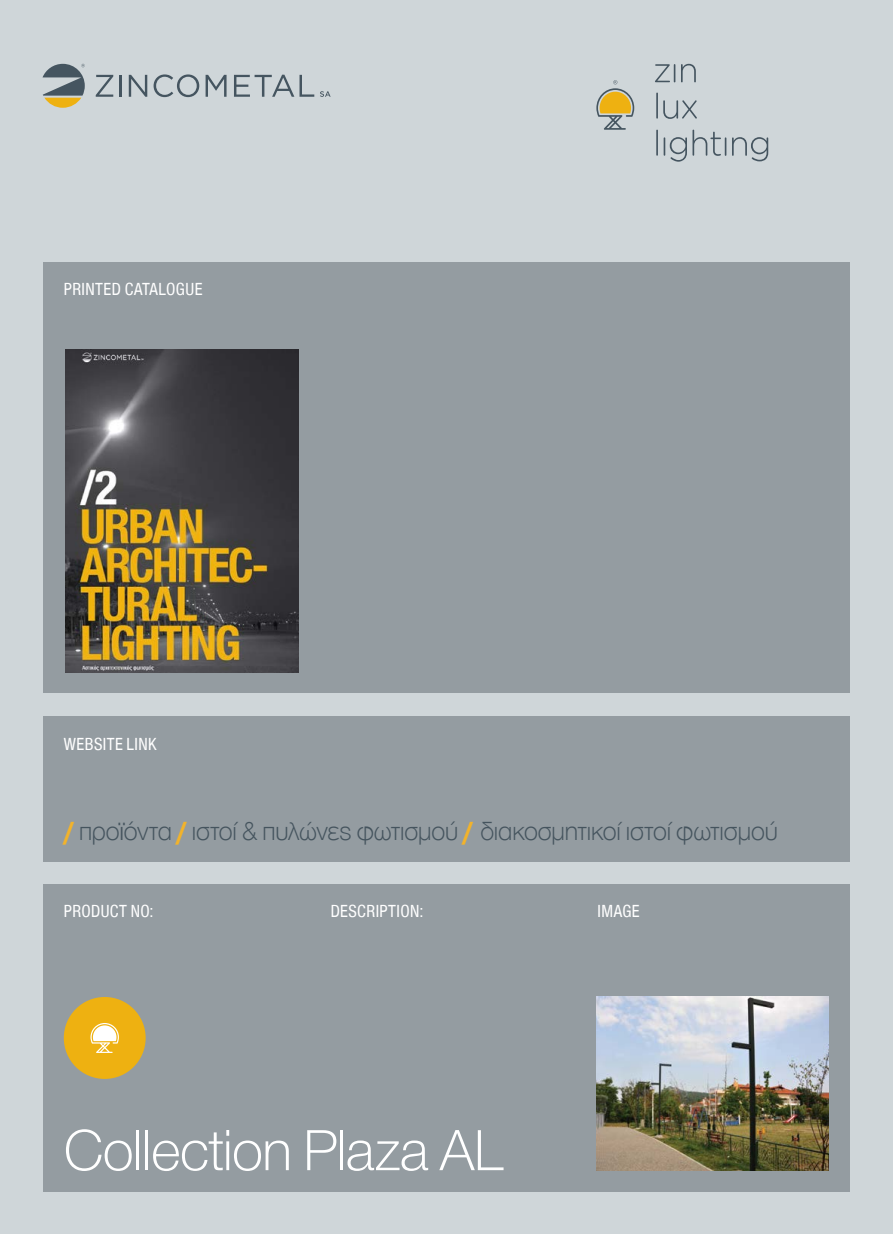
<style>
.page{position:relative;width:893px;height:1234px;background:#fff}
.page>*{position:absolute;margin:0;border:0;box-sizing:border-box;transform-origin:0 0}
.t1{font:300 60px "MC Neue 05";letter-spacing:-.01em;color:#fff}
.t2{font:300 27px "MC Neue 05";letter-spacing:-.005em;color:#45545e}
.t3{font:18px "MC Neue Text Cond 08";letter-spacing:.02em;color:#fff}
.s1{font-family:"MC Neue 10";font-weight:700;color:#f2b32b}
.s2{font-family:"MC Neue 06";font-weight:400}
</style>
<div class="page">
<div style="left:0;top:0;width:893px;height:1233px;background:#cfd6d9"></div>
<div style="left:43px;top:884px;width:807px;height:307px;background:#949ca1"></div>
<div style="left:43px;top:716px;width:807px;height:145px;background:#949ca1"></div>
<div style="left:43px;top:262px;width:807px;height:430px;background:#949ca1"></div>
<svg style="left:96px;top:75px;width:17px;height:22px"></svg>
<hr style="left:119px;top:75px;width:2px;height:22px;background:#455560">
<svg style="left:129px;top:75px;width:18px;height:22px"></svg>
<svg style="left:154px;top:74px;width:45px;height:23px"></svg>
<svg style="left:206px;top:75px;width:21px;height:22px"></svg>
<svg style="left:234px;top:75px;width:80px;height:22px;background:#acb5ba"></svg>
<svg style="left:320px;top:91px;width:11px;height:6px"></svg>
<svg style="left:43px;top:64px;width:42px;height:44px;background:#969786"></svg>
<img style="left:65px;top:349px;width:233px;height:323px">
<svg style="left:732px;top:137px;width:36px;height:24px"></svg>
<svg style="left:655px;top:64px;width:20px;height:18px"></svg>
<svg style="left:681px;top:64px;width:15px;height:18px"></svg>
<hr style="left:656px;top:92px;width:2px;height:27px;background:#455560">
<svg style="left:663px;top:100px;width:34px;height:19px"></svg>
<hr style="left:656px;top:130px;width:2px;height:26px;background:#455560">
<svg style="left:664px;top:130px;width:62px;height:32px;background:#b8c0c5"></svg>
<svg style="left:596px;top:80px;width:38px;height:50px;background:#c3b78a"></svg>
<div style="left:64px;top:996px;width:82px;height:82px;background:#eeb111;border-radius:50%"></div>
<svg style="left:90px;top:1023px;width:29px;height:29px"></svg>
<img style="left:596px;top:996px;width:232px;height:173px">
<p class="t3" style="left:64px;top:280px;width:140px">PRINTED CATALOGUE</p>
<p class="t3" style="left:64px;top:734px;width:94px">WEBSITE LINK</p>
<p class="t2" style="left:65px;top:816px;width:715px"><span class="s1">/</span> προ<span class="s2">ϊ</span>όντα <span class="s1">/</span> ιστοί &amp; πυλώνες φωτισμού <span class="s1">/</span> διακοσμητικοί ιστοί φωτισμού</p>
<p class="t3" style="left:64px;top:901px;width:91px">PRODUCT NO:</p>
<p class="t3" style="left:331px;top:901px;width:94px">DESCRIPTION:</p>
<p class="t3" style="left:598px;top:901px;width:44px">IMAGE</p>
<p class="t1" style="left:64px;top:1117px;width:441px">Collection Plaza AL</p>
</div>
